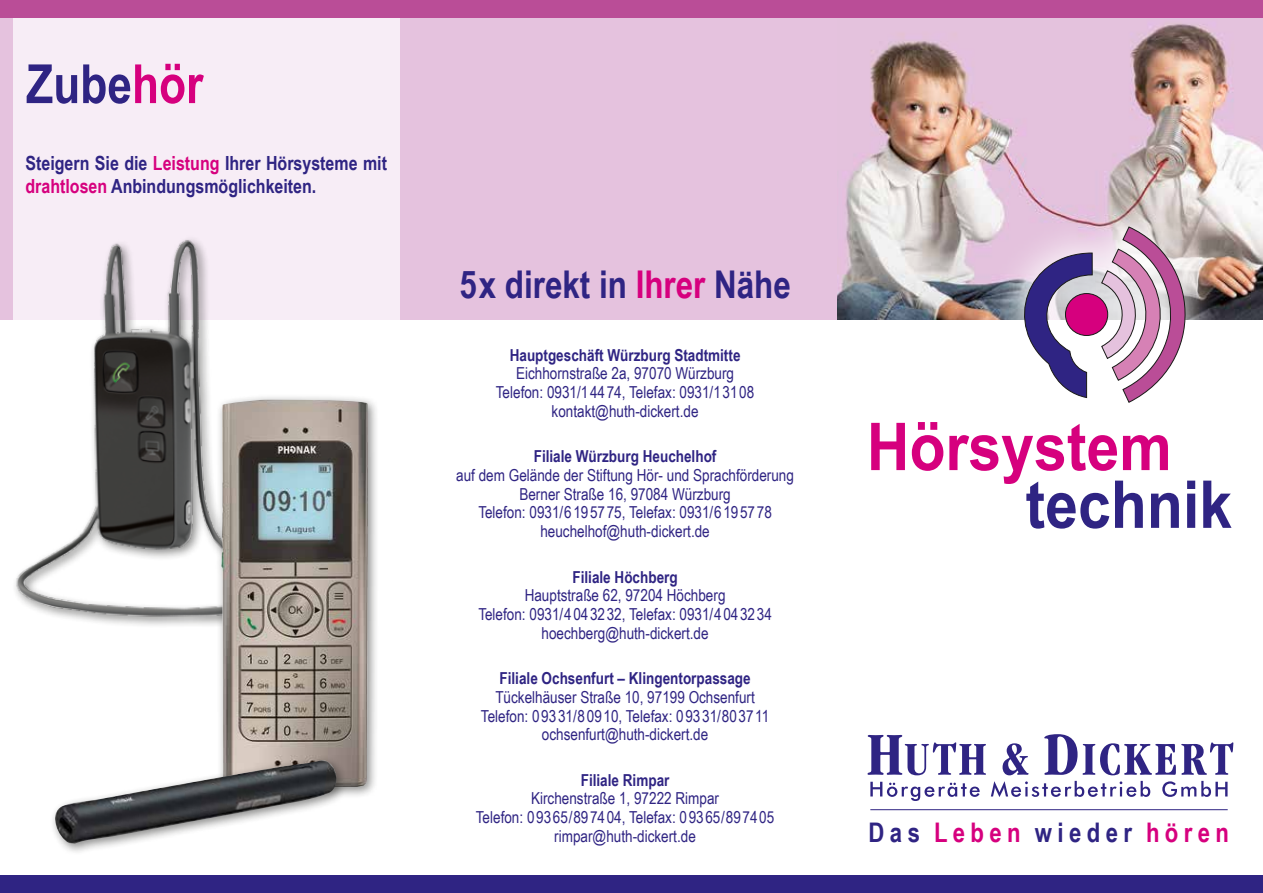
<style>
.page{position:relative;width:1263px;height:893px;background:#fff}
.page>*{position:absolute;margin:0;border:0;box-sizing:border-box;transform-origin:0 0}
.t1{font:700 66px "Arial Narrow";color:#d6007e;scale:1.09 1}
.t2{font:700 66px "Arial Narrow";color:#2f2483;scale:1.09 1}
.t3{font:700 54px "Arial Narrow";color:#2f2483}
.t4{font:700 38.25px "Arial Narrow";color:#2f2483}
.t5{font:700 27px "Arial Narrow";letter-spacing:.2em;color:#d6007e}
.t6{font:700 19.5px/23.2px "Arial Narrow";color:#2f2483}
.t7{font:16.5px/18.8px "Arial Narrow";color:#2f2483;text-align:center}
.t8{font:700 16.5px "Arial Narrow";color:#2f2483}
.s1{color:#d6007e}
.s2{color:#2f2483}
</style>
<div class="page">
<svg style="left:1002px;top:743px;width:26px;height:32px"></svg>
<svg style="left:867px;top:735px;width:119px;height:40px"></svg>
<svg style="left:1044px;top:734px;width:189px;height:41px"></svg>
<svg style="left:870px;top:782px;width:110px;height:19px"></svg>
<svg style="left:991px;top:781px;width:159px;height:16px"></svg>
<svg style="left:1162px;top:781px;width:65px;height:16px"></svg>
<div style="left:0;top:876px;width:1263px;height:17px;background:#2f2483"></div>
<div style="left:0;top:17px;width:1263px;height:303px;background:#e5c2de"></div>
<img style="left:838px;top:17px;width:425px;height:303px">
<div style="left:13px;top:17px;width:387px;height:303px;background:#f7edf6"></div>
<div style="left:985px;top:189px;width:239px;height:250px;background:#fff;opacity:.9"></div>
<div style="left:1065px;top:294px;width:43px;height:41px;background:#d6007e;border-radius:50%"></div>
<div style="left:1065px;top:293px;width:43px;height:43px;border:1px solid #1a1a18;border-radius:50%"></div>
<svg style="left:1024px;top:253px;width:68px;height:145px"></svg>
<svg style="left:1101px;top:227px;width:84px;height:176px"></svg>
<hr style="left:870px;top:809px;width:358px;height:1px;background:#2f2483">
<img style="left:15px;top:239px;width:201px;height:387px">
<div style="left:216px;top:394px;width:164px;height:405px;background:#1a1a18;opacity:.5"></div>
<img style="left:221px;top:400px;width:148px;height:387px">
<div style="left:49px;top:754px;width:299px;height:101px;background:#1a1a18;opacity:.5"></div>
<img style="left:49px;top:760px;width:293px;height:84px">
<div style="left:0;top:0;width:1263px;height:17px;background:#ba4d97"></div>
<h2 class="t3" style="left:26px;top:43px;width:179px">Zube<span class="s1">hör</span></h2>
<p class="t6" style="left:26px;top:151px;width:363px">Steigern Sie die <span class="s1">Leistung</span> Ihrer Hörsysteme mit <span class="s1">drahtlosen</span> Anbindungsmöglichkeiten.</p>
<h3 class="t4" style="left:459px;top:255px;width:333px">5x direkt in <span class="s1">Ihrer</span> Nähe</h3>
<p class="t8" style="left:510px;top:342px;width:232px">Hauptgeschäft Würzburg Stadtmitte</p>
<p class="t7" style="left:496px;top:364px;width:260px">Eichhornstraße 2a, 97070 Würzburg<br>Telefon: 0931/14474, Telefax: 0931/13108 kontakt@huth-dickert.de</p>
<p class="t8" style="left:534px;top:444px;width:184px">Filiale Würzburg Heuchelhof</p>
<p class="t7" style="left:456px;top:465px;width:339px">auf dem Gelände der Stiftung Hör- und Sprachförderung Berner Straße 16, 97084 Würzburg<br>Telefon: 0931/6195775, Telefax: 0931/6195778 heuchelhof@huth-dickert.de</p>
<p class="t8" style="left:572px;top:564px;width:107px">Filiale Höchberg</p>
<p class="t7" style="left:478px;top:585px;width:295px">Hauptstraße 62, 97204 Höchberg<br>Telefon: 0931/4043232, Telefax: 0931/4043234 hoechberg@huth-dickert.de</p>
<p class="t8" style="left:499px;top:666px;width:253px">Filiale Ochsenfurt – Klingentorpassage</p>
<p class="t7" style="left:481px;top:687px;width:290px">Tückelhäuser Straße 10, 97199 Ochsenfurt<br>Telefon: 09331/80910, Telefax: 09331/803711 ochsenfurt@huth-dickert.de</p>
<p class="t8" style="left:581px;top:767px;width:90px">Filiale Rimpar</p>
<p class="t7" style="left:476px;top:789px;width:300px">Kirchenstraße 1, 97222 Rimpar<br>Telefon: 09365/897404, Telefax: 09365/897405 rimpar@huth-dickert.de</p>
<h1 class="t1" style="left:867px;top:397px;width:281px">Hörsystem</h1>
<h1 class="t2" style="left:1025px;top:455px;width:191px">technik</h1>
<h3 class="t5" style="left:868px;top:812px;width:362px"><span class="s2">Das</span> Leben <span class="s2">wieder</span> hören</h3>
</div>
